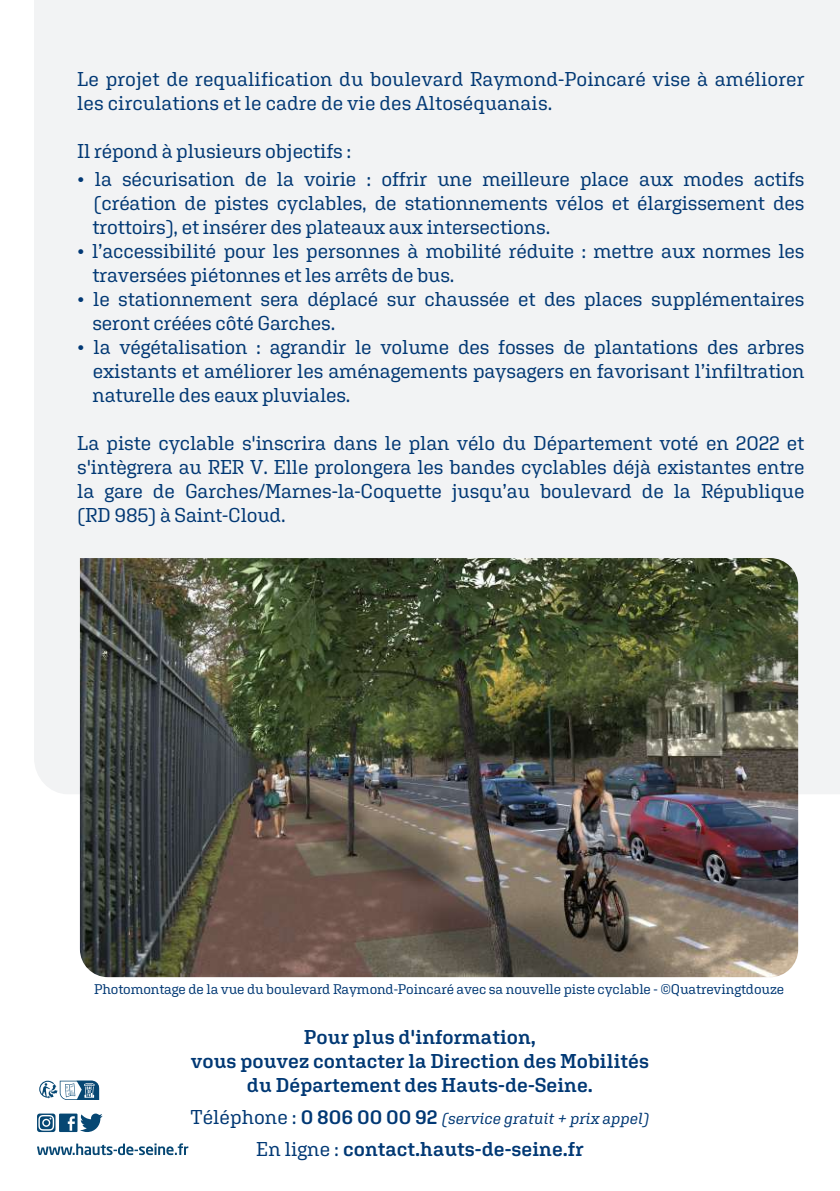
<style>
.page{position:relative;width:840px;height:1191px;background:#fff}
.page>*{position:absolute;margin:0;border:0;box-sizing:border-box;transform-origin:0 0}
.t1{font:20px/24px "Aglet Slab";letter-spacing:-.01em;color:#013874}
.t2{font:600 20px/24px "Aglet Slab";color:#013874;text-align:center}
.t3{font:italic 16px "Aglet Slab";color:#013874}
.t4{font:14px "Aglet Slab";letter-spacing:-.01em;color:#013874}
.s1{font-style:normal;font-size:20px}
.s2{font-weight:600;font-style:normal;font-size:20px}
.s3{font-weight:400}
</style>
<div class="page">
<div style="left:34px;top:0;width:805px;height:794px;background:#f2f3f4"></div>
<img style="left:80px;top:558px;width:717px;height:419px">
<svg style="left:37px;top:1113px;width:66px;height:19px"></svg>
<svg style="left:37px;top:1143px;width:151px;height:12px"></svg>
<svg style="left:39px;top:1080px;width:61px;height:20px"></svg>
<p class="t1" style="left:77px;top:67px;width:728px">Le projet de requalification du boulevard Raymond-Poincaré vise à améliorer les circulations et le cadre de vie des Altoséquanais.</p>
<p class="t1" style="left:77px;top:139px;width:275px">Il répond à plusieurs objectifs :</p>
<p class="t1" style="left:92px;top:167px;width:713px;text-align:justify;text-indent:-15px">• la sécurisation de la voirie : offrir une meilleure place aux modes actifs (création de pistes cyclables, de stationnements vélos et élargissement des trottoirs), et insérer des plateaux aux intersections.</p>
<p class="t1" style="left:92px;top:239px;width:713px;text-indent:-15px">• l’accessibilité pour les personnes à mobilité réduite : mettre aux normes les traversées piétonnes et les arrêts de bus.</p>
<p class="t1" style="left:92px;top:287px;width:713px;text-indent:-15px">• le stationnement sera déplacé sur chaussée et des places supplémentaires seront créées côté Garches.</p>
<p class="t1" style="left:92px;top:335px;width:713px;text-align:justify;text-indent:-15px">• la végétalisation : agrandir le volume des fosses de plantations des arbres existants et améliorer les aménagements paysagers en favorisant l’infiltration naturelle des eaux pluviales.</p>
<p class="t1" style="left:77px;top:431px;width:728px;text-align:justify">La piste cyclable s'inscrira dans le plan vélo du Département voté en 2022 et s'intègrera au RER V. Elle prolongera les bandes cyclables déjà existantes entre la gare de Garches/Marnes-la-Coquette jusqu’au boulevard de la République (RD 985) à Saint-Cloud.</p>
<p class="t4" style="left:94px;top:981px;width:691px">Photomontage de la vue du boulevard Raymond-Poincaré avec sa nouvelle piste cyclable - ©Quatrevingtdouze</p>
<p class="t2" style="left:191px;top:1024px;width:459px">Pour plus d'information,<br>vous pouvez contacter la Direction des Mobilités du Département des Hauts-de-Seine.</p>
<p class="t3" style="left:190px;top:1109px;width:460px"><span class="s1">Téléphone :</span> <span class="s2">0 806 00 00 92</span> (service gratuit + prix appel)</p>
<p class="t2" style="left:256px;top:1136px;width:329px"><span class="s3">En ligne :</span> contact.hauts-de-seine.fr</p>
</div>
